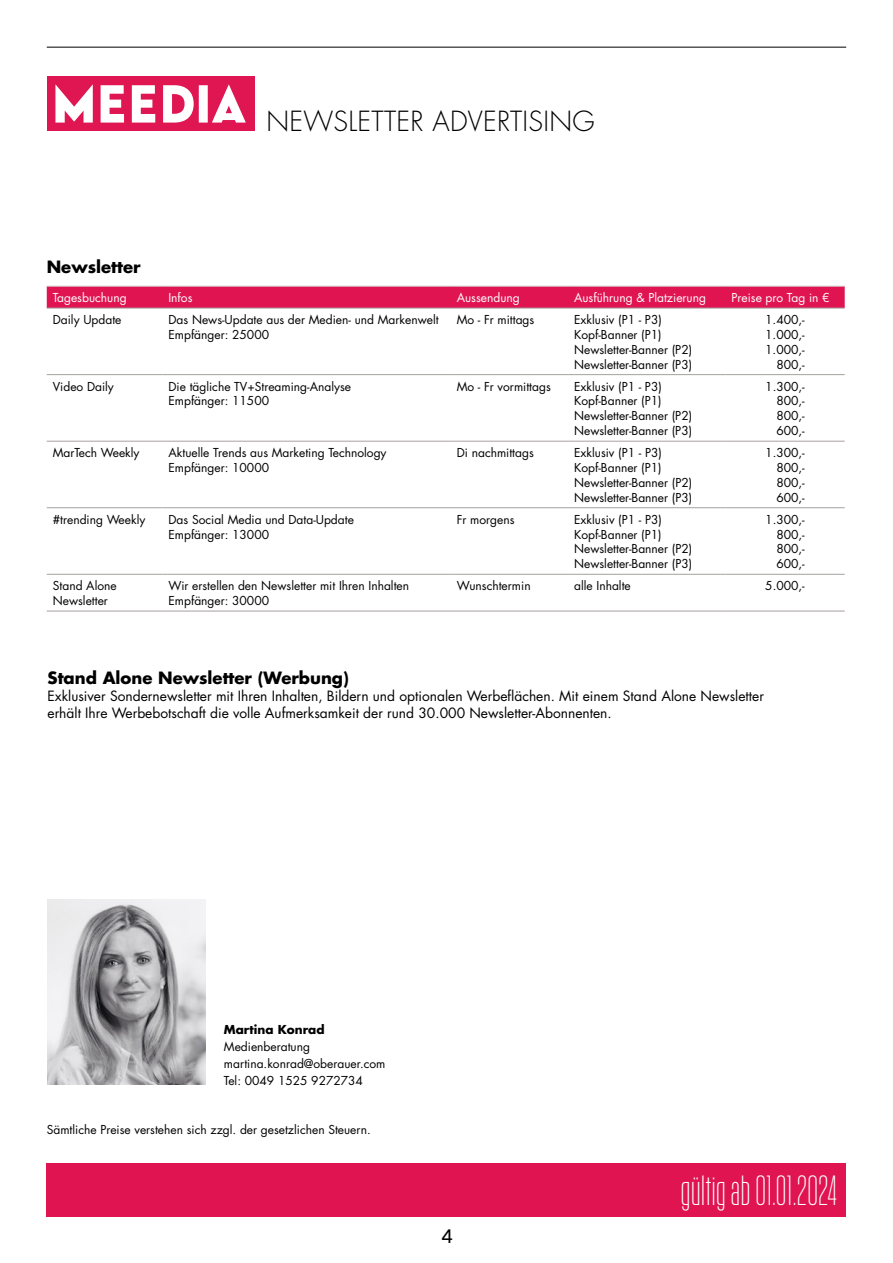
<style>
.page{position:relative;width:893px;height:1263px;background:#fff}
.page>*{position:absolute;margin:0;border:0;box-sizing:border-box;transform-origin:0 0}
.t1{font:200 40.5px "Kommissar X Cond";letter-spacing:.03em;color:#fff}
.t2{font:300 27px "Futura Std";letter-spacing:.01em;color:#000}
.t3{font:19.5px "Core Sans NR45";color:#000}
.t4{font:700 16.5px "Futura Std";color:#000}
.t5{font:13.8px/17.1px "Futura Std";color:#000}
.t6{font:12px/14.9px "Futura Std";color:#000}
.t7{font:12px "Futura Std";color:#fff}
.t8{font:700 12px "Futura Std";color:#000}
</style>
<div class="page">
<div style="left:47px;top:1163px;width:799px;height:53px;background:#e01451"></div>
<hr style="left:47px;top:47px;width:799px;height:1px;background:#000">
<div style="left:47px;top:77px;width:208px;height:54px;background:#df1651"></div>
<svg style="left:55px;top:85px;width:191px;height:38px"></svg>
<div style="left:47px;top:287px;width:798px;height:21px;background:#e01451"></div>
<hr style="left:47px;top:286px;width:115px;height:1px;background:#d1cecd">
<hr style="left:162px;top:286px;width:289px;height:1px;background:#d1cecd">
<hr style="left:451px;top:286px;width:117px;height:1px;background:#d1cecd">
<hr style="left:568px;top:286px;width:157px;height:1px;background:#d1cecd">
<hr style="left:725px;top:286px;width:120px;height:1px;background:#d1cecd">
<hr style="left:47px;top:308px;width:115px;height:1px;background:#a5a19f">
<hr style="left:162px;top:308px;width:289px;height:1px;background:#a5a19f">
<hr style="left:451px;top:308px;width:117px;height:1px;background:#a5a19f">
<hr style="left:568px;top:308px;width:157px;height:1px;background:#a5a19f">
<hr style="left:725px;top:308px;width:120px;height:1px;background:#a5a19f">
<hr style="left:47px;top:374px;width:115px;height:1px;background:#a5a19f">
<hr style="left:162px;top:374px;width:289px;height:1px;background:#a5a19f">
<hr style="left:451px;top:374px;width:117px;height:1px;background:#a5a19f">
<hr style="left:568px;top:374px;width:157px;height:1px;background:#a5a19f">
<hr style="left:725px;top:374px;width:120px;height:1px;background:#a5a19f">
<hr style="left:47px;top:441px;width:115px;height:1px;background:#a5a19f">
<hr style="left:162px;top:441px;width:289px;height:1px;background:#a5a19f">
<hr style="left:451px;top:441px;width:117px;height:1px;background:#a5a19f">
<hr style="left:568px;top:441px;width:157px;height:1px;background:#a5a19f">
<hr style="left:725px;top:441px;width:120px;height:1px;background:#a5a19f">
<hr style="left:47px;top:507px;width:115px;height:1px;background:#a5a19f">
<hr style="left:162px;top:507px;width:289px;height:1px;background:#a5a19f">
<hr style="left:451px;top:507px;width:117px;height:1px;background:#a5a19f">
<hr style="left:568px;top:507px;width:157px;height:1px;background:#a5a19f">
<hr style="left:725px;top:507px;width:120px;height:1px;background:#a5a19f">
<hr style="left:47px;top:574px;width:115px;height:1px;background:#a5a19f">
<hr style="left:162px;top:574px;width:289px;height:1px;background:#a5a19f">
<hr style="left:451px;top:574px;width:117px;height:1px;background:#a5a19f">
<hr style="left:568px;top:574px;width:157px;height:1px;background:#a5a19f">
<hr style="left:725px;top:574px;width:120px;height:1px;background:#a5a19f">
<hr style="left:47px;top:611px;width:115px;height:1px;background:#a5a19f">
<hr style="left:162px;top:611px;width:289px;height:1px;background:#a5a19f">
<hr style="left:451px;top:611px;width:117px;height:1px;background:#a5a19f">
<hr style="left:568px;top:611px;width:157px;height:1px;background:#a5a19f">
<hr style="left:725px;top:611px;width:120px;height:1px;background:#a5a19f">
<img style="left:48px;top:899px;width:157px;height:186px">
<h2 class="t2" style="left:266px;top:105px;width:330px">NEWSLETTER ADVERTISING</h2>
<h3 class="t4" style="left:47px;top:256px;width:95px">Newsletter</h3>
<p class="t7" style="left:53px;top:290px;width:75px">Tagesbuchung</p>
<p class="t7" style="left:168px;top:290px;width:26px">Infos</p>
<p class="t7" style="left:457px;top:290px;width:65px">Aussendung</p>
<p class="t7" style="left:574px;top:290px;width:133px">Ausführung &amp; Platzierung</p>
<p class="t7" style="left:731px;top:290px;width:100px">Preise pro Tag in €</p>
<p class="t6" style="left:53px;top:312px;width:70px">Daily Update</p>
<p class="t6" style="left:168px;top:312px;width:272px">Das News-Update aus der Medien- und Markenwelt<br>Empfänger: 25000</p>
<p class="t6" style="left:457px;top:312px;width:79px">Mo - Fr mittags</p>
<p class="t6" style="left:574px;top:312px;width:120px">Exklusiv (P1 - P3)<br>Kopf-Banner (P1)<br>Newsletter-Banner (P2)<br>Newsletter-Banner (P3)</p>
<p class="t6" style="left:765px;top:312px;width:41px;text-align:right">1.400,-<br>1.000,-<br>1.000,-<br>800,-</p>
<p class="t6" style="left:53px;top:379px;width:63px">Video Daily</p>
<p class="t6" style="left:168px;top:379px;width:184px">Die tägliche TV+Streaming-Analyse<br>Empfänger: 11500</p>
<p class="t6" style="left:457px;top:379px;width:96px">Mo - Fr vormittags</p>
<p class="t6" style="left:574px;top:379px;width:120px">Exklusiv (P1 - P3)<br>Kopf-Banner (P1)<br>Newsletter-Banner (P2)<br>Newsletter-Banner (P3)</p>
<p class="t6" style="left:776px;top:379px;width:30px;text-align:justify;text-indent:-11px">1.300,- 800,- 800,- 600,-</p>
<p class="t6" style="left:53px;top:445px;width:88px">MarTech Weekly</p>
<p class="t6" style="left:168px;top:445px;width:220px">Aktuelle Trends aus Marketing Technology<br>Empfänger: 10000</p>
<p class="t6" style="left:457px;top:445px;width:79px">Di nachmittags</p>
<p class="t6" style="left:574px;top:445px;width:120px">Exklusiv (P1 - P3)<br>Kopf-Banner (P1)<br>Newsletter-Banner (P2)<br>Newsletter-Banner (P3)</p>
<p class="t6" style="left:776px;top:445px;width:30px;text-align:justify;text-indent:-11px">1.300,- 800,- 800,- 600,-</p>
<p class="t6" style="left:53px;top:512px;width:94px">#trending Weekly</p>
<p class="t6" style="left:168px;top:512px;width:187px">Das Social Media und Data-Update<br>Empfänger: 13000</p>
<p class="t6" style="left:457px;top:512px;width:59px">Fr morgens</p>
<p class="t6" style="left:574px;top:512px;width:120px">Exklusiv (P1 - P3)<br>Kopf-Banner (P1)<br>Newsletter-Banner (P2)<br>Newsletter-Banner (P3)</p>
<p class="t6" style="left:776px;top:512px;width:30px;text-align:justify;text-indent:-11px">1.300,- 800,- 800,- 600,-</p>
<p class="t6" style="left:53px;top:578px;width:65px">Stand Alone<br>Newsletter</p>
<p class="t6" style="left:168px;top:578px;width:242px">Wir erstellen den Newsletter mit Ihren Inhalten<br>Empfänger: 30000</p>
<p class="t6" style="left:457px;top:578px;width:75px">Wunschtermin</p>
<p class="t6" style="left:574px;top:578px;width:58px">alle Inhalte</p>
<p class="t6" style="left:765px;top:578px;width:41px">5.000,-</p>
<h3 class="t4" style="left:48px;top:666px;width:303px">Stand Alone Newsletter (Werbung)</h3>
<p class="t5" style="left:48px;top:687px;width:718px">Exklusiver Sondernewsletter mit Ihren Inhalten, Bildern und optionalen Werbeflächen. Mit einem Stand Alone Newsletter erhält Ihre Werbebotschaft die volle Aufmerksamkeit der rund 30.000 Newsletter-Abonnenten.</p>
<p class="t8" style="left:224px;top:1021px;width:102px">Martina Konrad</p>
<p class="t6" style="left:224px;top:1038px;width:163px;line-height:17px">Medienberatung martina.konrad@oberauer.com<br>Tel: 0049 1525 9272734</p>
<p class="t6" style="left:47px;top:1122px;width:325px">Sämtliche Preise verstehen sich zzgl. der gesetzlichen Steuern.</p>
<h3 class="t3" style="left:442px;top:1223px;width:13px">4</h3>
<h1 class="t1" style="left:681px;top:1167px;width:157px">gültig ab 01.01.2024</h1>
</div>
